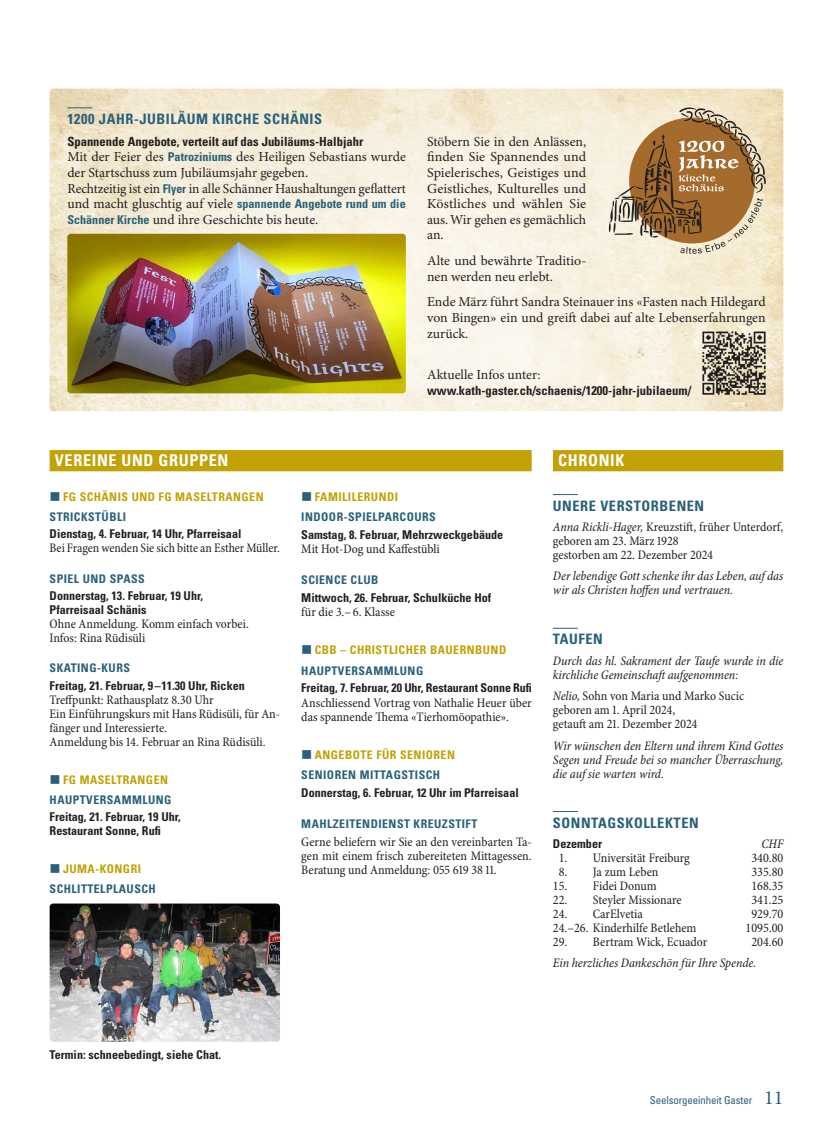
<style>
.page{position:relative;width:833px;height:1134px;background:#fff}
.page>*{position:absolute;margin:0;border:0;box-sizing:border-box;transform-origin:0 0}
.t1{font:700 condensed 16.25px "Univers LT Std";letter-spacing:.04em;color:#fff}
.t2{font:700 condensed 14.38px "Univers LT Std";letter-spacing:.04em;color:#296179}
.t3{font:13.75px/15.6px "Minion Pro";color:#231f20}
.t4{font:condensed 13.12px/14px "Minion Pro";color:#231f20}
.t5{font:italic condensed 13.12px/14px "Minion Pro";letter-spacing:-.005em;color:#231f20}
.t6{font:700 condensed 12.62px "Univers LT Std";color:#231f20}
.t7{font:700 condensed 12.12px/14px "Univers LT Std";color:#231f20}
.t8{font:700 condensed 12.12px "Univers LT Std";color:#296179}
.t9{font:700 condensed 11.88px "Univers LT Std";letter-spacing:.04em;color:#296179}
.t10{font:700 condensed 11.88px "Univers LT Std";letter-spacing:.04em;color:#c2a205}
.t11{font:condensed 10.88px "Univers LT Std";letter-spacing:-.01em;color:#296179}
.s1{font-family:"Univers LT Std";font-weight:700;font-stretch:condensed;font-size:12.12px;color:#296179}
.s2{font-family:"Minion Pro";font-weight:400;font-stretch:normal;font-size:13.75px;color:#231f20}
.s3{font-style:italic}
.s4{font-family:"Minion Pro";font-stretch:normal;font-size:20px}
</style>
<div class="page">
<div style="left:50px;top:450px;width:481px;height:21px;background:#c2a205"></div>
<img style="left:50px;top:903px;width:230px;height:139px">
<img style="left:50px;top:89px;width:733px;height:322px">
<svg style="left:67px;top:108px;width:25px;height:1px"></svg>
<img style="left:67px;top:234px;width:339px;height:159px">
<svg style="left:609px;top:107px;width:157px;height:147px;background:#bb9d77"></svg>
<div style="left:553px;top:450px;width:230px;height:21px;background:#c2a205"></div>
<svg style="left:553px;top:494px;width:25px;height:1px"></svg>
<svg style="left:553px;top:628px;width:25px;height:1px"></svg>
<svg style="left:553px;top:811px;width:25px;height:1px"></svg>
<img style="left:699px;top:328px;width:69px;height:69px">
<p class="t2" style="left:67px;top:110px;width:256px">1200 JAHR-JUBILÄUM KIRCHE SCHÄNIS</p>
<p class="t6" style="left:67px;top:133px;width:297px">Spannende Angebote, verteilt auf das Jubiläums-Halbjahr</p>
<p class="t3" style="left:67px;top:150px;width:340px">Mit der Feier des <span class="s1">Patroziniums</span> des Heiligen Sebastians wurde der Startschuss zum Jubiläumsjahr gegeben.<br>Rechtzeitig ist ein <span class="s1">Flyer</span> in alle Schänner Haushaltungen geflattert</p>
<p class="t8" style="left:67px;top:196px;width:340px"><span class="s2">und macht gluschtig auf viele</span> spannende Angebote rund um die</p>
<p class="t3" style="left:67px;top:212px;width:252px"><span class="s1">Schänner Kirche</span> und ihre Geschichte bis heute.</p>
<p class="t3" style="left:427px;top:134px;width:161px;text-align:justify">Stöbern Sie in den Anlässen, finden Sie Spannendes und Spielerisches, Geistiges und Geistliches, Kulturelles und Köstliches und wählen Sie aus.Wir gehen es gemächlich an.</p>
<p class="t3" style="left:427px;top:253px;width:161px">Alte und bewährte Traditio&shy;nen werden neu erlebt.</p>
<p class="t3" style="left:427px;top:295px;width:340px;text-align:justify">Ende März führt Sandra Steinauer ins «Fasten nach Hildegard von Bingen» ein und greift dabei auf alte Lebenserfahrungen zurück.</p>
<p class="t3" style="left:427px;top:367px;width:115px">Aktuelle Infos unter:</p>
<p class="t6" style="left:427px;top:382px;width:265px">www.kath-gaster.ch/schaenis/1200-jahr-jubilaeum/</p>
<p class="t1" style="left:55px;top:451px;width:175px">VEREINE UND GRUPPEN</p>
<p class="t10" style="left:63px;top:489px;width:202px">FG SCHÄNIS UND FG MASELTRANGEN</p>
<p class="t9" style="left:50px;top:509px;width:78px">STRICKSTÜBLI</p>
<p class="t7" style="left:50px;top:527px;width:193px">Dienstag, 4. Februar, 14 Uhr, Pfarreisaal</p>
<p class="t4" style="left:50px;top:542px;width:232px">Bei Fragen wenden Sie sich bitte an Esther Müller.</p>
<p class="t9" style="left:50px;top:571px;width:97px">SPIEL UND SPASS</p>
<p class="t7" style="left:50px;top:589px;width:155px">Donnerstag, 13. Februar, 19 Uhr,<br>Pfarreisaal Schänis</p>
<p class="t4" style="left:50px;top:618px;width:201px">Ohne Anmeldung. Komm einfach vorbei.<br>Infos: Rina Rüdisüli</p>
<p class="t9" style="left:50px;top:661px;width:82px">SKATING-KURS</p>
<p class="t7" style="left:50px;top:679px;width:197px">Freitag, 21. Februar, 9–11.30 Uhr, Ricken</p>
<p class="t4" style="left:50px;top:693px;width:232px">Treffpunkt: Rathausplatz 8.30 Uhr<br>Ein Einführungskurs mit Hans Rüdisüli, für An&shy;fänger und Interessierte.<br>Anmeldung bis 14. Februar an Rina Rüdisüli.</p>
<p class="t10" style="left:63px;top:772px;width:106px">FG MASELTRANGEN</p>
<p class="t9" style="left:50px;top:792px;width:123px">HAUPTVERSAMMLUNG</p>
<p class="t7" style="left:50px;top:810px;width:133px">Freitag, 21. Februar, 19 Uhr,<br>Restaurant Sonne, Rufi</p>
<p class="t10" style="left:63px;top:861px;width:79px">JUMA-KONGRI</p>
<p class="t9" style="left:50px;top:882px;width:108px">SCHLITTELPLAUSCH</p>
<p class="t10" style="left:315px;top:489px;width:85px">FAMILILERUNDI</p>
<p class="t9" style="left:301px;top:510px;width:136px">INDOOR-SPIELPARCOURS</p>
<p class="t7" style="left:301px;top:528px;width:203px">Samstag, 8. Februar, Mehrzweckgebäude</p>
<p class="t4" style="left:301px;top:543px;width:140px">Mit Hot-Dog und Kaffestübli</p>
<p class="t9" style="left:301px;top:572px;width:79px">SCIENCE CLUB</p>
<p class="t7" style="left:301px;top:590px;width:191px">Mittwoch, 26. Februar, Schulküche Hof</p>
<p class="t4" style="left:301px;top:605px;width:95px">für die 3.–6. Klasse</p>
<p class="t10" style="left:315px;top:643px;width:193px">CBB – CHRISTLICHER BAUERNBUND</p>
<p class="t9" style="left:301px;top:663px;width:123px">HAUPTVERSAMMLUNG</p>
<p class="t7" style="left:301px;top:681px;width:232px">Freitag, 7. Februar, 20 Uhr, Restaurant Sonne Rufi</p>
<p class="t4" style="left:301px;top:696px;width:232px">Anschliessend Vortrag von Nathalie Heuer über das spannende Thema «Tierhomöopathie».</p>
<p class="t10" style="left:315px;top:747px;width:142px">ANGEBOTE FÜR SENIOREN</p>
<p class="t9" style="left:301px;top:768px;width:140px">SENIOREN MITTAGSTISCH</p>
<p class="t7" style="left:301px;top:786px;width:219px">Donnerstag, 6. Februar, 12 Uhr im Pfarreisaal</p>
<p class="t9" style="left:301px;top:816px;width:177px">MAHLZEITENDIENST KREUZSTIFT</p>
<p class="t4" style="left:301px;top:835px;width:232px;text-align:justify">Gerne beliefern wir Sie an den vereinbarten Ta&shy;gen mit einem frisch zubereiteten Mittagessen.<br>Beratung und Anmeldung: 055 619 38 11.</p>
<p class="t1" style="left:558px;top:451px;width:68px">CHRONIK</p>
<p class="t2" style="left:553px;top:497px;width:153px">UNERE VERSTORBENEN</p>
<p class="t4" style="left:553px;top:520px;width:232px"><span class="s3">Anna Rickli-Hager,</span> Kreuzstift, früher Unterdorf, geboren am 23. März 1928<br>gestorben am 22. Dezember 2024</p>
<p class="t5" style="left:553px;top:570px;width:232px">Der lebendige Gott schenke ihr das Leben, auf das wir als Christen hoffen und vertrauen.</p>
<p class="t2" style="left:553px;top:630px;width:51px">TAUFEN</p>
<p class="t5" style="left:553px;top:654px;width:232px">Durch das hl. Sakrament der Taufe wurde in die kirchliche Gemeinschaft aufgenommen:</p>
<p class="t4" style="left:553px;top:689px;width:193px"><span class="s3">Nelio,</span> Sohn von Maria und Marko Sucic geboren am 1. April 2024,<br>getauft am 21. Dezember 2024</p>
<p class="t5" style="left:553px;top:739px;width:232px;text-align:justify">Wir wünschen den Eltern und ihrem Kind Gottes Segen und Freude bei so mancher Überraschung, die auf sie warten wird.</p>
<p class="t2" style="left:553px;top:814px;width:147px">SONNTAGSKOLLEKTEN</p>
<p class="t7" style="left:553px;top:836px;width:51px">Dezember</p>
<p class="t5" style="left:761px;top:837px;width:23px">CHF</p>
<p class="t4" style="left:559px;top:851px;width:133px">1. Universität Freiburg</p>
<p class="t4" style="left:751px;top:851px;width:33px">340.80</p>
<p class="t4" style="left:559px;top:865px;width:101px">8. Ja zum Leben</p>
<p class="t4" style="left:751px;top:865px;width:33px">335.80</p>
<p class="t4" style="left:553px;top:879px;width:105px">15. Fidei Donum</p>
<p class="t4" style="left:751px;top:879px;width:33px">168.35</p>
<p class="t4" style="left:553px;top:893px;width:130px">22. Steyler Missionare</p>
<p class="t4" style="left:751px;top:893px;width:33px">341.25</p>
<p class="t4" style="left:553px;top:907px;width:91px">24. CarElvetia</p>
<p class="t4" style="left:751px;top:907px;width:33px">929.70</p>
<p class="t4" style="left:553px;top:921px;width:145px">24.–26. Kinderhilfe Betlehem</p>
<p class="t4" style="left:745px;top:921px;width:39px">1095.00</p>
<p class="t4" style="left:553px;top:935px;width:156px">29. Bertram Wick, Ecuador</p>
<p class="t4" style="left:751px;top:935px;width:33px">204.60</p>
<p class="t5" style="left:553px;top:956px;width:205px">Ein herzliches Dankeschön für Ihre Spende.</p>
<p class="t7" style="left:50px;top:1048px;width:173px">Termin: schneebedingt, siehe Chat.</p>
<p class="t11" style="left:650px;top:1094px;width:135px">Seelsorgeeinheit Gaster <span class="s4">11</span></p>
</div>
